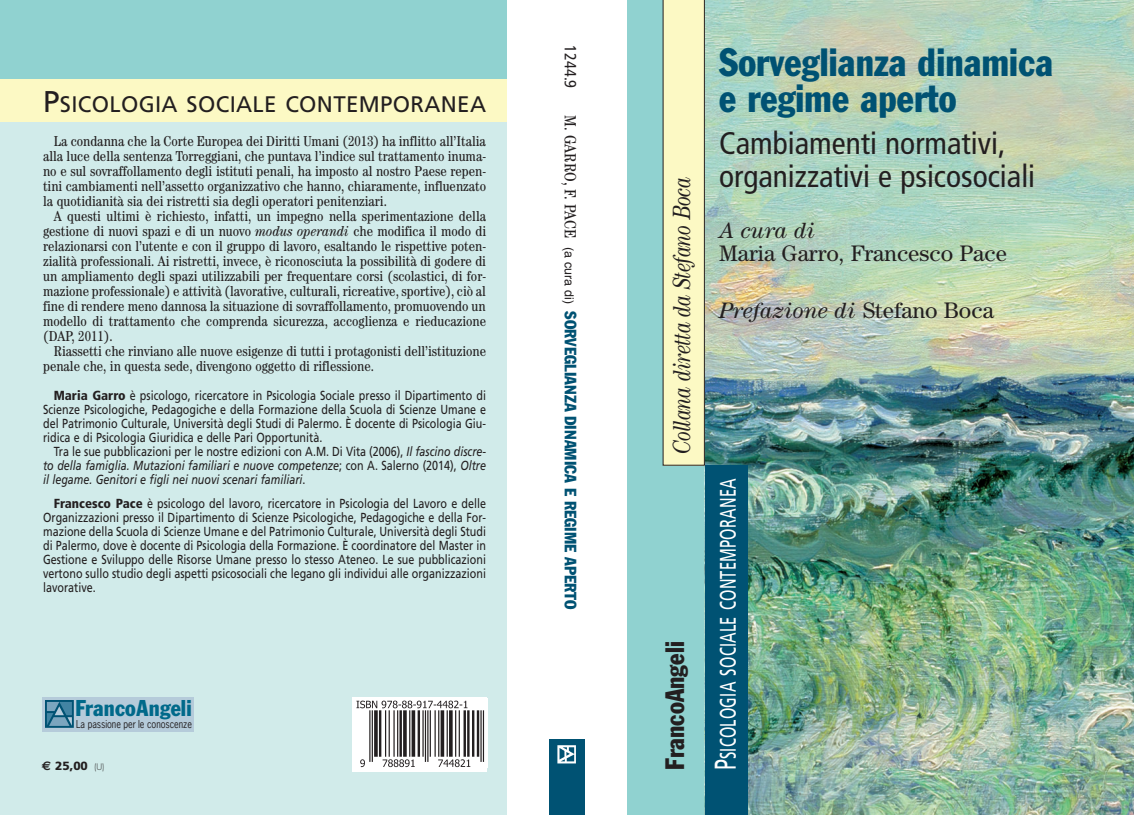
<style>
.page{position:relative;width:1134px;height:815px;background:#fff}
.page>*{position:absolute;margin:0;border:0;box-sizing:border-box;transform-origin:0 0}
.t1{font:condensed 38.75px/36.2px "Franklin Gothic";letter-spacing:.005em;color:#005273;scale:.95 1}
.t2{font:condensed 31.25px/33px "Frutiger";color:#231f20}
.t3{font:condensed 26.25px "Franklin Gothic";color:#231f20;scale:.94 1}
.t4{font:italic 25px "Century";letter-spacing:-.015em;color:#231f20;scale:.8 1}
.t5{font:22.5px "Frutiger";letter-spacing:.015em;color:#231f20}
.t6{font:22.5px "Frutiger";letter-spacing:.015em;color:#fff;scale:.65 1}
.t7{font:italic 22.5px "Century";color:#231f20}
.t8{font:22.5px "Century";color:#231f20}
.t9{font:condensed 22.5px "Franklin Gothic";letter-spacing:.005em;color:#00698a}
.t10{font:condensed 16.25px "Franklin Gothic";color:#005273}
.t11{font:condensed 16.25px "Frutiger";color:#231f20}
.t12{font:condensed 14.38px/15px "Century";color:#231f20;text-align:justify}
.t13{font:13.12px/14px "Frutiger";color:#231f20;text-align:justify;scale:.82 1}
.t14{font:italic 13.12px/14px "Frutiger";color:#231f20;text-align:justify;scale:.82 1}
.t15{font:900 11.88px "Frutiger";color:#231f20}
.t16{font:10.25px "News Gothic";letter-spacing:-.005em;color:#231f20;scale:.88 1}
.s1{font-size:30px}
.s2{font-style:italic}
.s3{font-weight:900;font-stretch:condensed}
.s4{font-style:normal}
.s5{font-family:"Euro Sans";font-weight:700;font-size:12.5px}
.s6{font-family:"Futura";font-weight:300;font-size:8.75px}
.s7{font-family:"Century";color:#231f20}
.s8{font-family:"Helvetica";font-stretch:normal;font-size:12.5px;color:#231f20}
</style>
<div class="page">
<div style="left:627px;top:0;width:78px;height:815px;background:#90d2d0"></div>
<img style="left:705px;top:0;width:429px;height:815px">
<div style="left:0;top:0;width:506px;height:815px;background:#d1ebea"></div>
<div style="left:549px;top:740px;width:36px;height:75px;background:#005273"></div>
<div style="left:0;top:0;width:506px;height:122px;background:#90d2d0"></div>
<div style="left:0;top:79px;width:506px;height:43px;background:#fcf9c4"></div>
<div style="left:352px;top:697px;width:135px;height:74px;background:#fff"></div>
<img style="left:356px;top:700px;width:129px;height:68px">
<img style="left:557px;top:745px;width:19px;height:19px">
<div style="left:705px;top:465px;width:42px;height:350px;background:#005273"></div>
<svg style="left:663px;top:0;width:42px;height:466px;background:#f4f1be"></svg>
<div style="left:43px;top:697px;width:151px;height:35px;background:#b5cbda"></div>
<img style="left:46px;top:700px;width:27px;height:28px">
<h3 class="t5" style="left:43px;top:95px;width:444px"><span class="s1">P</span>SICOLOGIA SOCIALE CONTEMPORANEA</h3>
<p class="t12" style="left:43px;top:135px;width:444px;text-indent:11px">La condanna che la Corte Europea dei Diritti Umani (2013) ha inflitto all’Italia alla luce della sentenza Torreggiani, che puntava l’indice sul trattamento inuma&shy;no e sul sovraffollamento degli istituti penali, ha imposto al nostro Paese repen&shy;tini cambiamenti nell’assetto organizzativo che hanno, chiaramente, influenzato la quotidianità sia dei ristretti sia degli operatori penitenziari.</p>
<p class="t12" style="left:43px;top:210px;width:444px;text-indent:11px">A questi ultimi è richiesto, infatti, un impegno nella sperimentazione della gestione di nuovi spazi e di un nuovo <span class="s2">modus operandi</span> che modifica il modo di relazionarsi con l’utente e con il gruppo di lavoro, esaltando le rispettive poten&shy;zialità professionali. Ai ristretti, invece, è riconosciuta la possibilità di godere di un ampliamento degli spazi utilizzabili per frequentare corsi (scolastici, di for&shy;mazione professionale) e attività (lavorative, culturali, ricreative, sportive), ciò al fine di rendere meno dannosa la situazione di sovraffollamento, promuovendo un modello di trattamento che comprenda sicurezza, accoglienza e rieducazione (DAP, 2011).</p>
<p class="t12" style="left:43px;top:345px;width:444px;text-indent:11px">Riassetti che rinviano alle nuove esigenze di tutti i protagonisti dell’istituzione penale che, in questa sede, divengono oggetto di riflessione.</p>
<p class="t13" style="left:43px;top:389px;width:542px;text-indent:11px"><span class="s3">Maria Garro</span> è psicologo, ricercatore in Psicologia Sociale presso il Dipartimento di Scienze Psicologiche, Pedagogiche e della Formazione della Scuola di Scienze Umane e del Patrimonio Culturale, Università degli Studi di Palermo. È docente di Psicologia Giu&shy;ridica e di Psicologia Giuridica e delle Pari Opportunità.</p>
<p class="t14" style="left:43px;top:445px;width:542px;text-indent:11px"><span class="s4">Tra le sue pubblicazioni per le nostre edizioni con A.M. Di Vita (2006),</span> Il fascino discre&shy;to della famiglia. Mutazioni familiari e nuove competenze<span class="s4">; con A. Salerno (2014),</span> Oltre il legame. Genitori e figli nei nuovi scenari familiari<span class="s4">.</span></p>
<p class="t13" style="left:43px;top:497px;width:542px;text-indent:11px"><span class="s3">Francesco Pace</span> è psicologo del lavoro, ricercatore in Psicologia del Lavoro e delle Organizzazioni presso il Dipartimento di Scienze Psicologiche, Pedagogiche e della For&shy;mazione della Scuola di Scienze Umane e del Patrimonio Culturale, Università degli Studi di Palermo, dove è docente di Psicologia della Formazione. È coordinatore del Master in Gestione e Sviluppo delle Risorse Umane presso lo stesso Ateneo. Le sue pubblicazioni vertono sullo studio degli aspetti psicosociali che legano gli individui alle organizzazioni lavorative.</p>
<h3 class="t9" style="left:76px;top:700px;width:118px">FrancoAngeli</h3>
<p class="t16" style="left:76px;top:720px;width:133px">La passione per le conoscenze</p>
<p class="t15" style="left:42px;top:762px;width:64px"><span class="s5">€</span> 25,00 <span class="s6">(U)</span></p>
<p class="t11" style="left:577px;top:45px;width:44px;rotate:90deg">1244.9</p>
<p class="t10" style="left:576px;top:115px;width:495px;rotate:90deg"><span class="s7">M. GARRO, F. PACE</span> <span class="s8">(a cura di)</span> SORVEGLIANZA DINAMICA E REGIME APERTO</p>
<h3 class="t4" style="left:673px;top:454px;width:347px;rotate:-90deg">Collana diretta da Stefano Boca</h3>
<h3 class="t3" style="left:665px;top:770px;width:138px;rotate:-90deg">FrancoAngeli</h3>
<h1 class="t1" style="left:719px;top:47px;width:353px">Sorveglianza dinamica e regime aperto</h1>
<h2 class="t2" style="left:719px;top:129px;width:318px">Cambiamenti normativi, organizzativi e psicosociali</h2>
<h3 class="t7" style="left:719px;top:223px;width:98px">A cura di</h3>
<h3 class="t8" style="left:719px;top:245px;width:289px">Maria Garro, Francesco Pace</h3>
<h3 class="t7" style="left:719px;top:302px;width:276px">Prefazione di <span class="s4">Stefano Boca</span></h3>
<h3 class="t6" style="left:719px;top:770px;width:451px;rotate:-90deg"><span class="s1">P</span>SICOLOGIA SOCIALE CONTEMPORANEA</h3>
</div>
